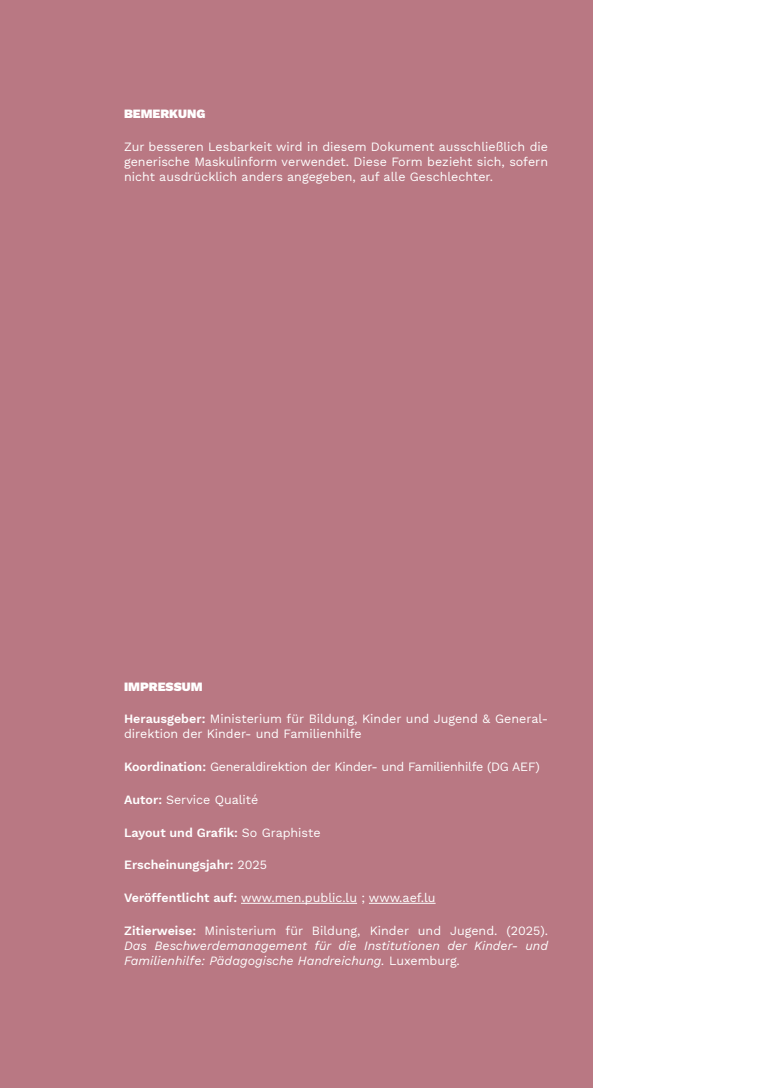
<style>
.page{position:relative;width:780px;height:1088px;background:#fff}
.page>*{position:absolute;margin:0;border:0;box-sizing:border-box;transform-origin:0 0}
.t1{font:12.5px/15px "Work Sans";color:#fff}
.t2{font:italic 12.5px/15px "Work Sans";color:#fff;text-align:justify}
.t3{font:12.5px "Work Sans";letter-spacing:-.02em;color:#fff}
.t4{font:600 12.5px "Work Sans";color:#fff}
.t5{font:900 12.5px "Work Sans";color:#fff}
.s1{font-weight:600}
.s2{font-weight:400}
.s3{font-weight:600;font-style:normal}
.s4{font-style:normal}
</style>
<div class="page">
<div style="left:0;top:0;width:592px;height:1088px;background:#b97883"></div>
<hr style="left:241px;top:903px;width:116px;height:1px;background:#fff">
<hr style="left:369px;top:903px;width:66px;height:1px;background:#fff">
<p class="t5" style="left:124px;top:104px;width:83px">BEMERKUNG</p>
<p class="t1" style="left:124px;top:138px;width:425px;text-align:justify">Zur besseren Lesbarkeit wird in diesem Dokument ausschließlich die generische Maskulinform verwendet. Diese Form bezieht sich, sofern nicht ausdrücklich anders angegeben, auf alle Geschlechter.</p>
<p class="t5" style="left:124px;top:677px;width:80px">IMPRESSUM</p>
<p class="t1" style="left:124px;top:711px;width:425px"><span class="s1">Herausgeber:</span> Ministerium für Bildung, Kinder und Jugend &amp; General&shy;direktion der Kinder- und Familienhilfe</p>
<p class="t3" style="left:124px;top:757px;width:417px"><span class="s1">Koordination:</span> Generaldirektion der Kinder- und Familienhilfe (DG AEF)</p>
<p class="t1" style="left:124px;top:791px;width:136px"><span class="s1">Autor:</span> Service Qualité</p>
<p class="t4" style="left:124px;top:823px;width:198px">Layout und Grafik: <span class="s2">So Graphiste</span></p>
<p class="t4" style="left:124px;top:855px;width:144px">Erscheinungsjahr: <span class="s2">2025</span></p>
<p class="t1" style="left:124px;top:890px;width:313px"><span class="s1">Veröffentlicht auf:</span> www.men.public.lu ; www.aef.lu</p>
<p class="t2" style="left:124px;top:922px;width:425px"><span class="s3">Zitierweise:</span> <span class="s4">Ministerium für Bildung, Kinder und Jugend. (2025).<br></span>Das Beschwerdemanagement für die Institutionen der Kinder- und Familienhilfe: Pädagogische Handreichung. <span class="s4">Luxemburg.</span></p>
</div>
